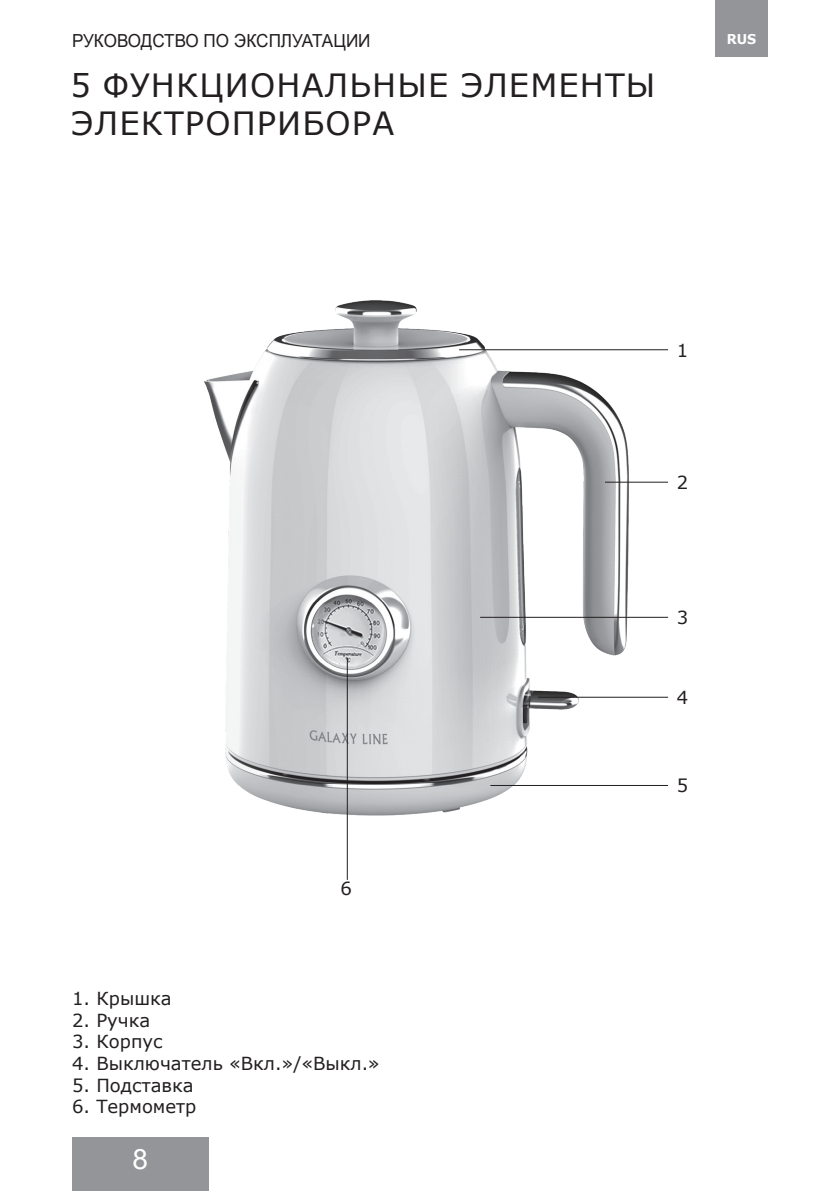
<style>
.page{position:relative;width:840px;height:1191px;background:#fff}
.page>*{position:absolute;margin:0;border:0;box-sizing:border-box;transform-origin:0 0}
.Заголовок{font:32px/38.4px "Verdana";letter-spacing:.035em;color:#231f20}
.t1{font:28px "Verdana";color:#fff}
.Текст{font:18px "Verdana";color:#231f20}
.t2{font:18px "Arial";color:#231f20;scale:.95 1}
.t3{font:700 13.6px "Verdana";color:#fff;scale:.95 1}
.s1{font-family:"Arial"}
</style>
<div class="page">
<div style="left:714px;top:0;width:53px;height:57px;background:#939598"></div>
<div style="left:72px;top:1137px;width:136px;height:54px;background:#939598"></div>
<img style="left:204px;top:300px;width:465px;height:580px">
<hr style="left:490px;top:785px;width:177px;height:1px;background:#231f20">
<hr style="left:604px;top:482px;width:63px;height:1px;background:#231f20">
<hr style="left:537px;top:696px;width:130px;height:1px;background:#231f20">
<hr style="left:459px;top:349px;width:208px;height:1px;background:#231f20">
<hr style="left:480px;top:617px;width:187px;height:1px;background:#231f20">
<hr style="left:346px;top:658px;width:1px;height:222px;background:#231f20">
<p class="t2" style="left:72px;top:29px;width:315px">РУКОВОДСТВО ПО ЭКCПЛУАТАЦИИ</p>
<p class="Заголовок" style="left:70px;top:65px;width:586px">5 ФУНКЦИОНАЛЬНЫЕ ЭЛЕМЕНТЫ<br>ЭЛЕКТРОПРИБОРА</p>
<p class="t3" style="left:726px;top:30px;width:33px">RUS</p>
<p class="Текст" style="left:340px;top:876px;width:13px">6</p>
<p class="Текст" style="left:72px;top:986px;width:101px">1. Крышка</p>
<p class="Текст" style="left:72px;top:1007px;width:80px">2. Ручка</p>
<p class="Текст" style="left:72px;top:1029px;width:92px">3. Корпус</p>
<p class="Текст" style="left:72px;top:1051px;width:309px">4. Выключатель «Вкл.»/«Выкл.»</p>
<p class="Текст" style="left:72px;top:1072px;width:123px">5. Подставка</p>
<p class="Текст" style="left:72px;top:1094px;width:126px">6. Термометр</p>
<h2 class="t1" style="left:131px;top:1132px;width:19px">8<span class="s1">8</span></h2>
<p class="Текст" style="left:676px;top:338px;width:13px">1</p>
<p class="Текст" style="left:676px;top:470px;width:13px">2</p>
<p class="Текст" style="left:676px;top:605px;width:13px">3</p>
<p class="Текст" style="left:676px;top:685px;width:13px">4</p>
<p class="Текст" style="left:676px;top:773px;width:13px">5</p>
</div>
